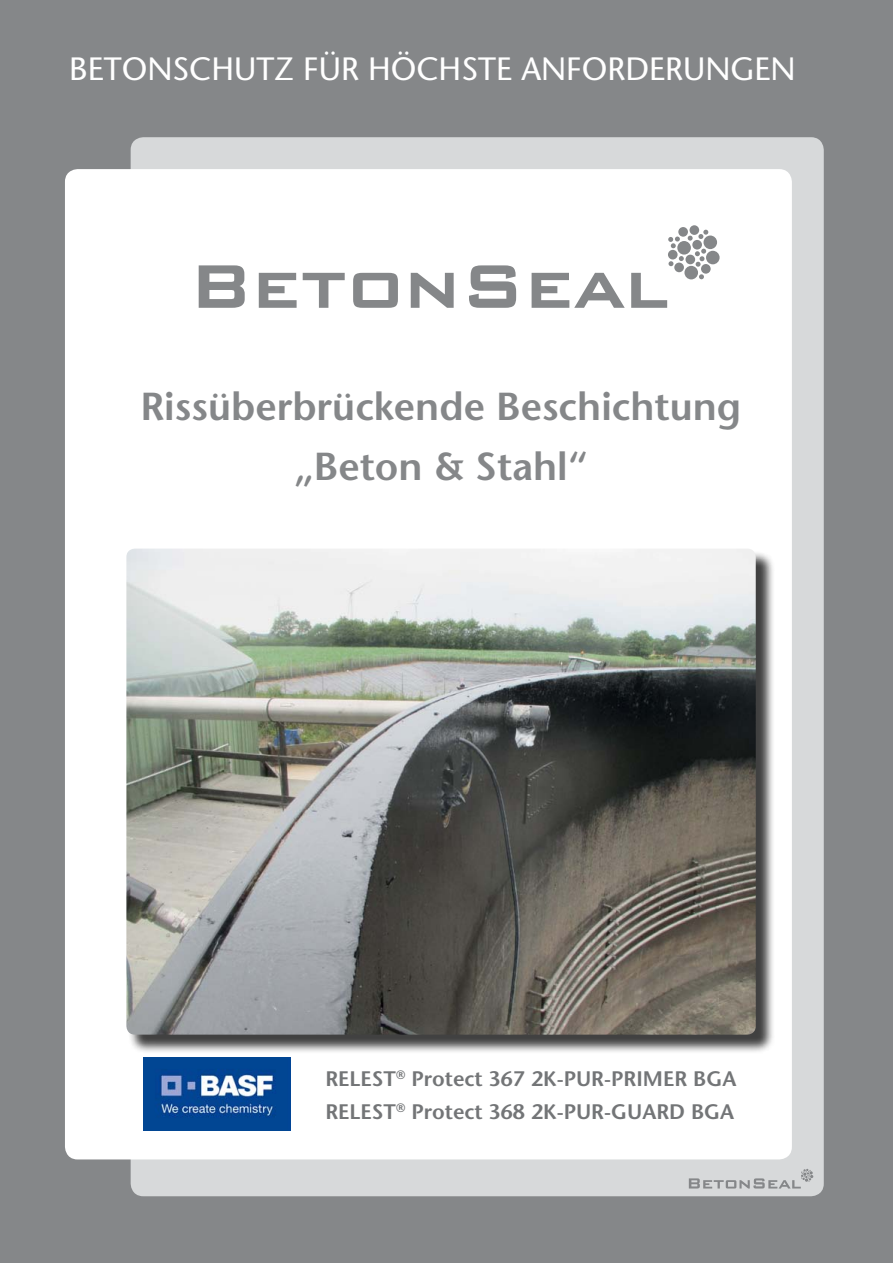
<style>
.page{position:relative;width:893px;height:1263px;background:#858789}
.page>*{position:absolute;margin:0;border:0;box-sizing:border-box;transform-origin:0 0}
.t1{font:600 39px/60px "Stone Sans Std";color:#858789;text-align:center}
.t2{font:500 32.25px "Stone Sans Std";color:#fff}
.t3{font:600 21px/33px "Stone Sans Std";color:#737577}
</style>
<div class="page">
<div style="left:131px;top:137px;width:693px;height:1059px;background:#d7d9da;border-radius:13px"></div>
<div style="left:65px;top:169px;width:727px;height:990px;background:#fff;border-radius:13px"></div>
<div style="left:128px;top:550px;width:647px;height:504px;background:#000;opacity:.75"></div>
<img style="left:126px;top:549px;width:630px;height:486px">
<svg style="left:199px;top:265px;width:46px;height:43px"></svg>
<svg style="left:259px;top:273px;width:38px;height:35px"></svg>
<svg style="left:303px;top:273px;width:42px;height:35px"></svg>
<svg style="left:353px;top:273px;width:45px;height:35px"></svg>
<svg style="left:411px;top:273px;width:43px;height:35px"></svg>
<svg style="left:469px;top:265px;width:47px;height:43px"></svg>
<svg style="left:532px;top:273px;width:93px;height:35px"></svg>
<svg style="left:631px;top:225px;width:89px;height:83px"></svg>
<svg style="left:689px;top:1169px;width:124px;height:19px"></svg>
<img style="left:143px;top:1057px;width:147px;height:74px">
<h2 class="t2" style="left:69px;top:49px;width:367px">BETONSCHUTZ FÜR HÖCHSTE</h2>
<h2 class="t2" style="left:521px;top:49px;width:252px">AN FORDERUNGEN</h2>
<h1 class="t1" style="left:140px;top:376px;width:602px">Rissüberbrückende Beschichtung „Beton &amp; Stahl“</h1>
<p class="t3" style="left:325px;top:1062px;width:413px">RELEST<sup>®</sup> Protect 367 2K-PUR-Primer BGA<br>RELEST<sup>®</sup> Protect 368 2K-PUR-Guar</p>
<p class="t3" style="left:669px;top:1095px;width:67px">d BGA</p>
</div>
